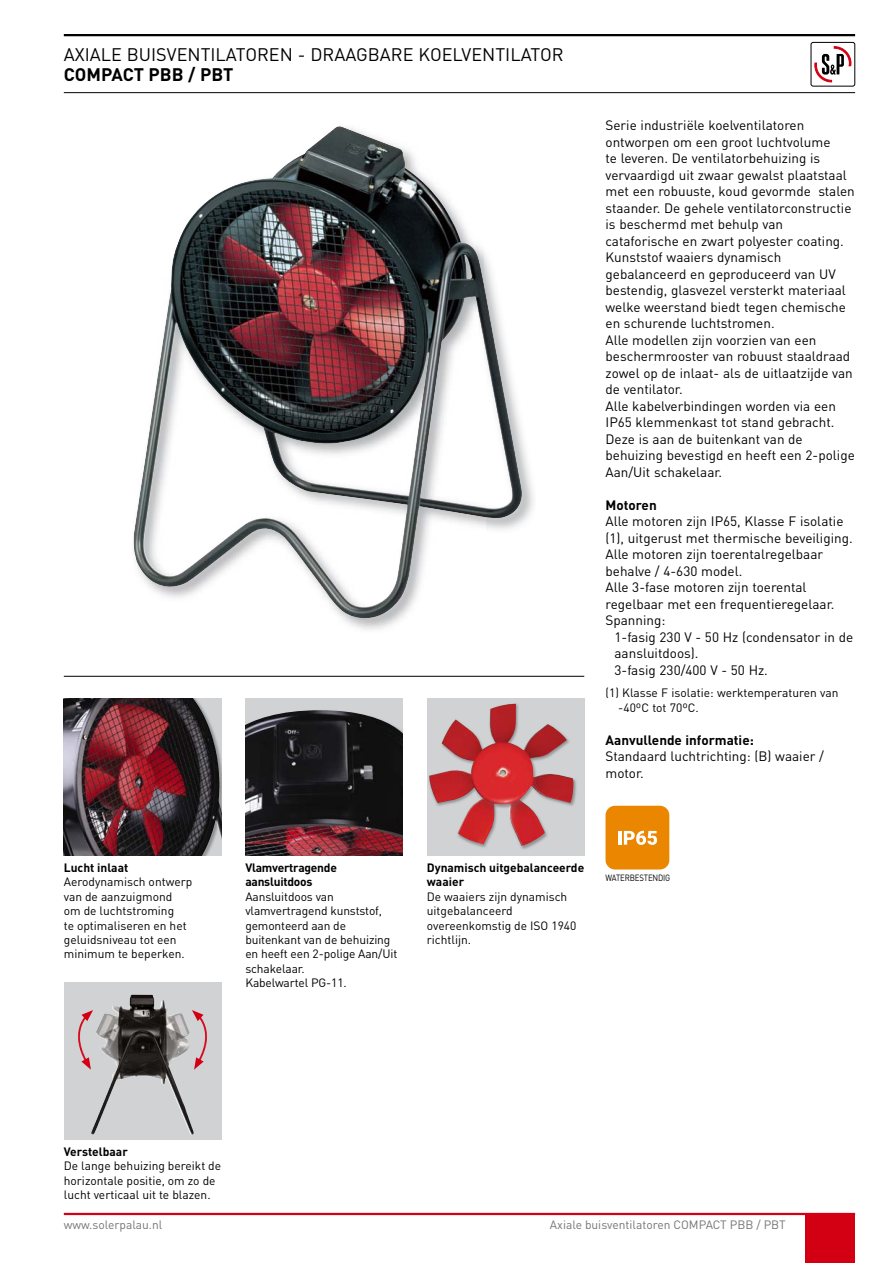
<style>
.page{position:relative;width:893px;height:1263px;background:#fff}
.page>*{position:absolute;margin:0;border:0;box-sizing:border-box;transform-origin:0 0}
.t1{font:18px "DIN";color:#000}
.t2{font:700 18px "DIN";color:#000}
.t3{font:13.5px/16.5px "DIN";color:#000}
.t4{font:700 13.5px "DIN";color:#000}
.t5{font:12px/14.4px "DIN";color:#000}
.t6{font:12px "DIN";color:#747577}
.t7{font:700 12px/14.4px "DIN";color:#000}
.t8{font:700 12px/14.4px "DIN";letter-spacing:-.02em;color:#000}
.t9{font:9px "DIN";letter-spacing:-.02em;color:#000;scale:.87 1}
</style>
<div class="page">
<hr style="left:64px;top:34px;width:791px;height:2px;background:#000">
<hr style="left:64px;top:92px;width:791px;height:1px;background:#000">
<svg style="left:814px;top:47px;width:37px;height:36px"></svg>
<div style="left:810px;top:42px;width:45px;height:44px;border:1px solid #000;border-radius:2px"></div>
<hr style="left:64px;top:1213px;width:791px;height:2px;background:#d30014">
<div style="left:805px;top:1214px;width:50px;height:49px;background:#d30014"></div>
<img style="left:133px;top:126px;width:393px;height:497px">
<img style="left:64px;top:699px;width:157px;height:157px">
<img style="left:186px;top:699px;width:33px;height:96px">
<div style="left:245px;top:699px;width:158px;height:157px;background:#d1d2d3"></div>
<img style="left:245px;top:710px;width:158px;height:146px">
<div style="left:427px;top:699px;width:157px;height:157px;background:#d1d2d3"></div>
<img style="left:429px;top:704px;width:145px;height:142px">
<hr style="left:64px;top:676px;width:520px;height:1px;background:#000">
<div style="left:64px;top:983px;width:157px;height:157px;background:#d1d2d3"></div>
<img style="left:91px;top:995px;width:103px;height:140px">
<svg style="left:78px;top:1010px;width:15px;height:60px"></svg>
<svg style="left:192px;top:1010px;width:15px;height:60px"></svg>
<div style="left:605px;top:806px;width:64px;height:64px;background:#eb8600;border-radius:9px"></div>
<hr style="left:618px;top:831px;width:3px;height:14px;background:#fff">
<svg style="left:624px;top:831px;width:33px;height:14px"></svg>
<h1 class="t1" style="left:64px;top:48px;width:501px">AXIALE BUISVENTILATOREN - DRAAGBARE KOELVENTILATOR</h1>
<h1 class="t2" style="left:64px;top:68px;width:171px">COMPACT PBB / PBT</h1>
<p class="t3" style="left:605px;top:119px;width:251px">Serie industriële koelventilatoren ontworpen om een groot luchtvolume<br>te leveren. De ventilatorbehuizing is vervaardigd uit zwaar gewalst plaatstaal met een robuuste, koud gevormde stalen staander. De gehele ventilatorconstructie is beschermd met behulp van cataforische en zwart polyester coating.<br>Kunststof waaiers dynamisch gebalanceerd en geproduceerd van UV bestendig, glasvezel versterkt materiaal welke weerstand biedt tegen chemische en schurende luchtstromen.<br>Alle modellen zijn voorzien van een beschermrooster van robuust staaldraad zowel op de inlaat- als de uitlaatzijde van de ventilator.<br>Alle kabelverbindingen worden via een IP65 klemmenkast tot stand gebracht.<br>Deze is aan de buitenkant van de behuizing bevestigd en heeft een 2-polige Aan/Uit schakelaar.</p>
<p class="t4" style="left:605px;top:500px;width:53px">Motoren</p>
<p class="t3" style="left:605px;top:515px;width:249px">Alle motoren zijn IP65, Klasse F isolatie (1), uitgerust met thermische beveiliging.<br>Alle motoren zijn toerentalregelbaar behalve / 4-630 model.<br>Alle 3-fase motoren zijn toerental regelbaar met een frequentieregelaar.<br>Spanning:</p>
<p class="t3" style="left:614px;top:630px;width:240px">1-fasig 230 V - 50 Hz (condensator in de aansluitdoos).<br>3-fasig 230/400 V - 50 Hz.</p>
<p class="t5" style="left:618px;top:687px;width:222px;text-indent:-13px">(1) Klasse F isolatie: werktemperaturen van -40ºC tot 70ºC.</p>
<p class="t4" style="left:605px;top:735px;width:150px">Aanvullende informatie:</p>
<p class="t3" style="left:605px;top:750px;width:220px">Standaard luchtrichting: (B) waaier / motor.</p>
<p class="t7" style="left:64px;top:862px;width:66px">Lucht inlaat</p>
<p class="t5" style="left:64px;top:876px;width:130px">Aerodynamisch ontwerp van de aanzuigmond<br>om de luchtstroming<br>te optimaliseren en het geluidsniveau tot een minimum te beperken.</p>
<p class="t8" style="left:245px;top:862px;width:93px">Vlamvertragende aansluitdoos</p>
<p class="t5" style="left:245px;top:891px;width:153px">Aansluitdoos van vlamvertragend kunststof, gemonteerd aan de buitenkant van de behuizing en heeft een 2-polige Aan/Uit schakelaar.<br>Kabelwartel PG-11.</p>
<p class="t7" style="left:427px;top:862px;width:159px">Dynamisch uitgebalanceerde waaier</p>
<p class="t5" style="left:427px;top:891px;width:151px">De waaiers zijn dynamisch uitgebalanceerd overeenkomstig de ISO 1940 richtlijn.</p>
<p class="t9" style="left:605px;top:875px;width:76px">WATERBESTENDIG</p>
<p class="t7" style="left:64px;top:1146px;width:65px">Verstelbaar</p>
<p class="t5" style="left:64px;top:1160px;width:159px">De lange behuizing bereikt de horizontale positie, om zo de lucht verticaal uit te blazen.</p>
<p class="t6" style="left:64px;top:1221px;width:100px">www.solerpalau.nl</p>
<p class="t6" style="left:550px;top:1221px;width:237px">Axiale buisventilatoren COMPACT PBB / PBT</p>
</div>
